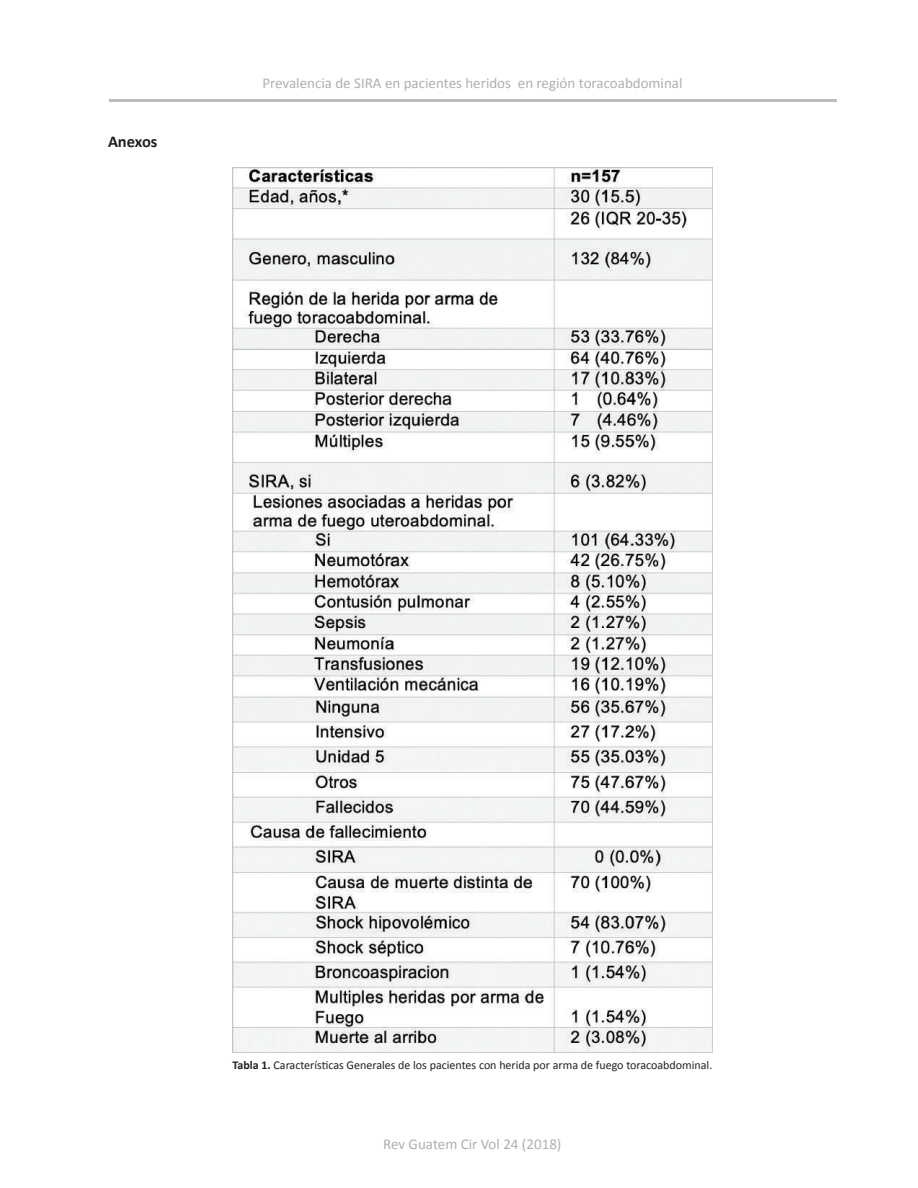
<style>
.page{position:relative;width:918px;height:1188px;background:#fff}
.page>*{position:absolute;margin:0;border:0;box-sizing:border-box;transform-origin:0 0}
.t1{font:700 16.5px "Calibri";color:#231f20}
.t2{font:15px "Calibri";color:#afafaf}
.t3{font:12px "Calibri";color:#231f20}
.s1{font-weight:700}
</style>
<div class="page">
<hr style="left:110px;top:99px;width:727px;height:3px;background:#bcbdc0">
<img style="left:232px;top:167px;width:481px;height:886px">
<h1 class="t1" style="left:108px;top:135px;width:51px">Anexos</h1>
<p class="t2" style="left:262px;top:76px;width:422px">Prevalencia de SIRA en pacientes heridos en región toracoabdominal</p>
<p class="t3" style="left:233px;top:1060px;width:481px"><span class="s1">Tabla 1.</span> Características Generales de los pacientes con herida por arma de fuego toracoabdominal.</p>
<p class="t2" style="left:383px;top:1137px;width:180px">Rev Guatem Cir Vol 24 (2018)</p>
</div>
